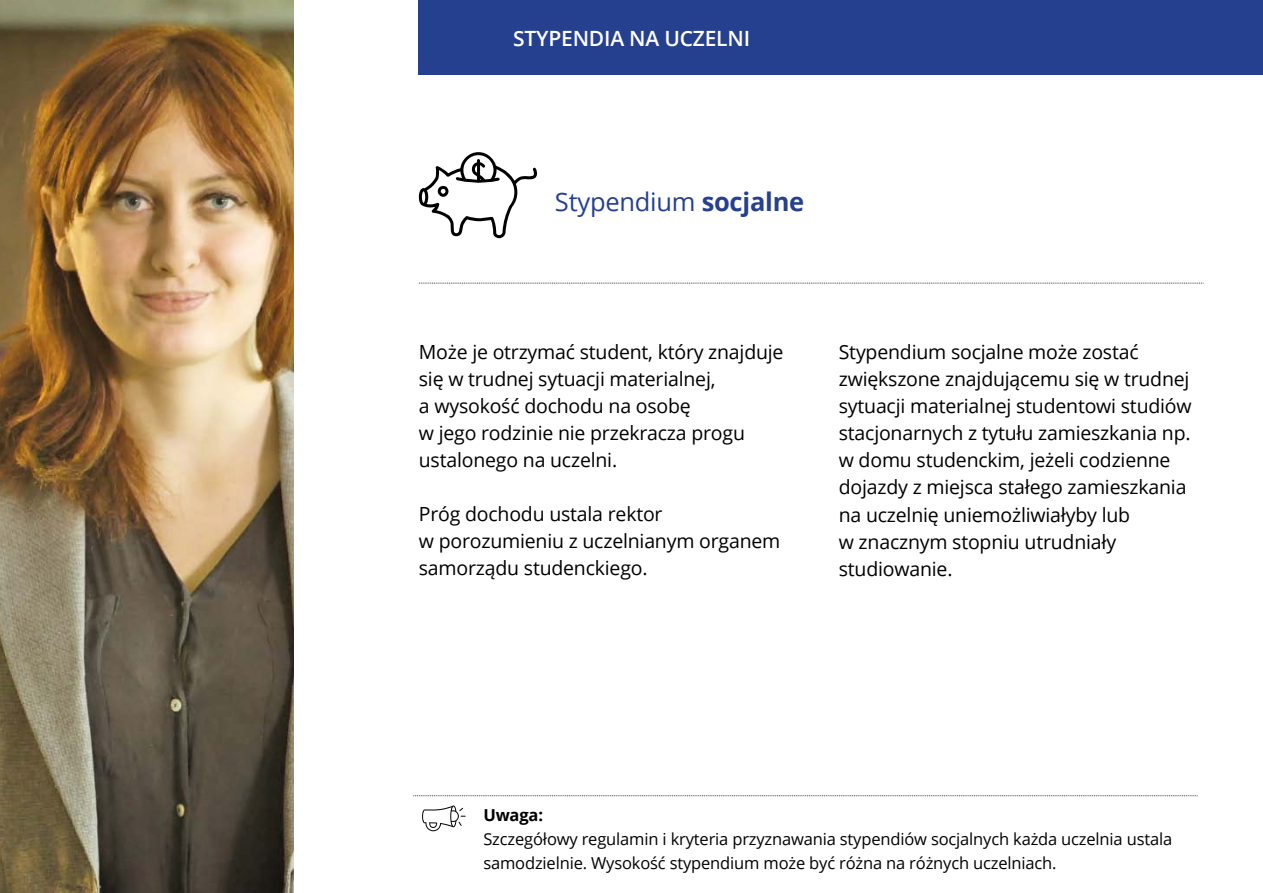
<style>
.page{position:relative;width:1263px;height:893px;background:#fff}
.page>*{position:absolute;margin:0;border:0;box-sizing:border-box;transform-origin:0 0}
.t1{font:25.5px "Open Sans";letter-spacing:-.01em;color:#25408f}
.t2{font:600 21px "Open Sans";letter-spacing:-.01em;color:#fff}
.t3{font:19.5px/27px "Open Sans";letter-spacing:-.01em;color:#000}
.t4{font:16.5px/24px "Open Sans";letter-spacing:-.01em;color:#000}
.t5{font:700 16.5px "Open Sans";letter-spacing:-.01em;color:#000}
.s1{font-weight:700}
</style>
<div class="page">
<div style="left:419px;top:0;width:844px;height:74px;background:#25408f"></div>
<svg style="left:419px;top:283px;width:784px;height:1px"></svg>
<svg style="left:419px;top:152px;width:118px;height:86px"></svg>
<svg style="left:413px;top:795px;width:785px;height:1px"></svg>
<svg style="left:422px;top:805px;width:44px;height:26px"></svg>
<img style="left:0;top:0;width:293px;height:893px">
<p class="t2" style="left:513px;top:24px;width:238px">STYPENDIA NA UCZELNI</p>
<h1 class="t1" style="left:555px;top:184px;width:251px">Stypendium <span class="s1">socjalne</span></h1>
<p class="t3" style="left:419px;top:338px;width:366px">Może je otrzymać student, który znajduje się w trudnej sytuacji materialnej,<br>a wysokość dochodu na osobę<br>w jego rodzinie nie przekracza progu ustalonego na uczelni.</p>
<p class="t3" style="left:419px;top:500px;width:363px">Próg dochodu ustala rektor<br>w porozumieniu z uczelnianym organem samorządu studenckiego.</p>
<p class="t3" style="left:839px;top:338px;width:354px">Stypendium socjalne może zostać zwiększone znajdującemu się w trudnej sytuacji materialnej studentowi studiów stacjonarnych z tytułu zamieszkania np. w domu studenckim, jeżeli codzienne dojazdy z miejsca stałego zamieszkania na uczelnię uniemożliwiałyby lub<br>w znacznym stopniu utrudniały studiowanie.</p>
<p class="t5" style="left:483px;top:803px;width:61px">Uwaga:</p>
<p class="t4" style="left:483px;top:826px;width:690px">Szczegółowy regulamin i kryteria przyznawania stypendiów socjalnych każda uczelnia ustala samodzielnie. Wysokość stypendium może być różna na różnych uczelniach.</p>
</div>
